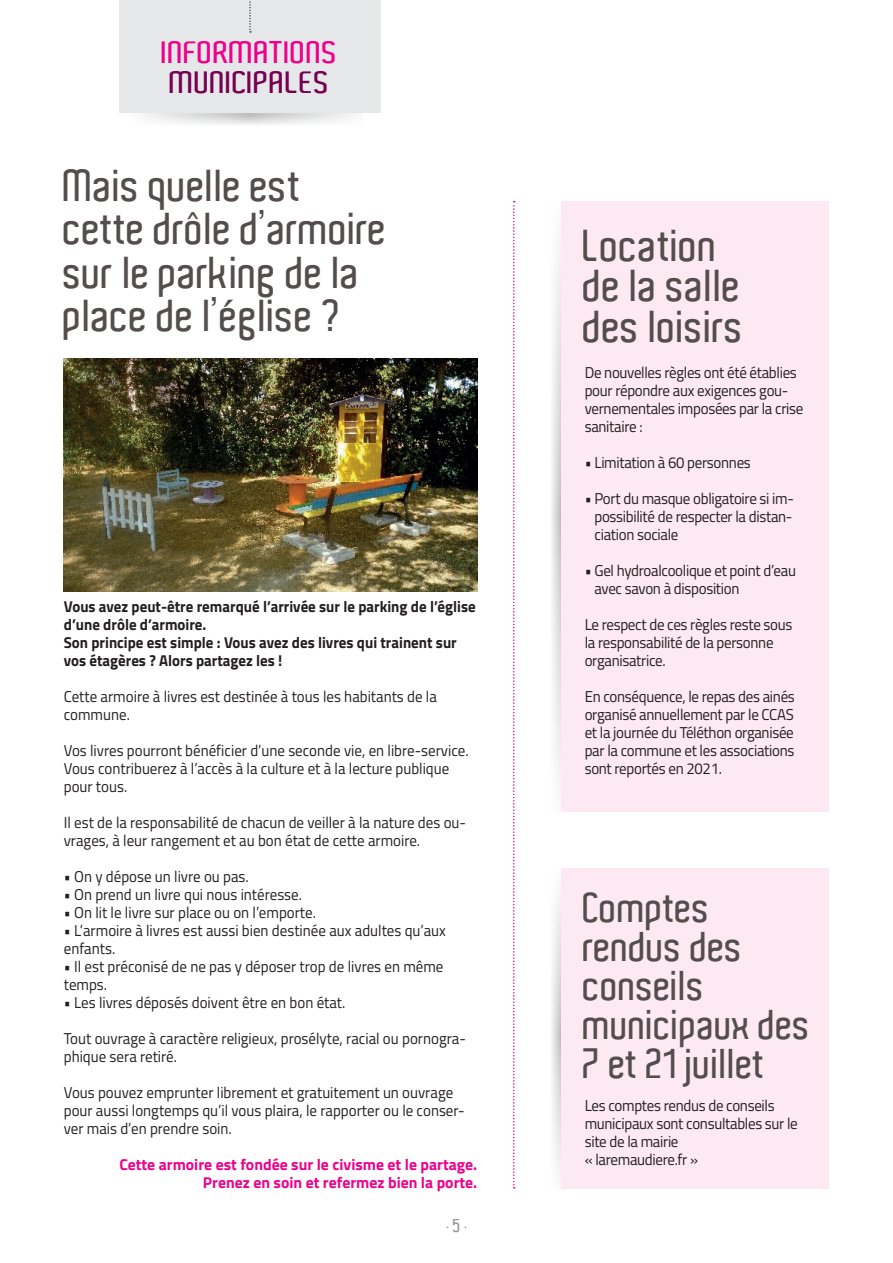
<style>
.page{position:relative;width:893px;height:1263px;background:#fff}
.page>*{position:absolute;margin:0;border:0;box-sizing:border-box;transform-origin:0 0}
.t1{font:600 43.5px/43.5px "Aldo";color:#534e4d}
.t2{font:600 40.5px/39px "Aldo";color:#534e4d}
.t3{font:600 30px "Aldo";color:#ed028c;scale:1.2 1}
.t4{font:600 30px "Aldo";color:#760051;scale:1.2 1}
.t5{font:15.75px/18px "Titillium";color:#231f20;scale:.95 1}
.t6{font:15.75px/18px "Titillium";letter-spacing:-.02em;color:#231f20;scale:.95 1}
.t7{font:700 15.75px/18px "Titillium";color:#231f20;scale:.95 1}
.t8{font:700 15.75px/18px "Titillium";color:#ed028c;text-align:right}
.t9{font:600 10.5px "Aldo";color:#939598}
.s1{font-size:18px}
</style>
<div class="page">
<svg style="left:513px;top:201px;width:2px;height:987px"></svg>
<svg style="left:551px;top:245px;width:10px;height:542px"></svg>
<svg style="left:551px;top:893px;width:11px;height:296px"></svg>
<div style="left:561px;top:201px;width:268px;height:611px;background:#fce9f1"></div>
<div style="left:561px;top:868px;width:268px;height:320px;background:#fce9f1"></div>
<svg style="left:144px;top:113px;width:209px;height:12px"></svg>
<div style="left:119px;top:0;width:262px;height:113px;background:#e6e7e9"></div>
<svg style="left:249px;top:1px;width:2px;height:32px"></svg>
<img style="left:64px;top:358px;width:413px;height:233px">
<h3 class="t3" style="left:162px;top:35px;width:148px">INFORMATIONS</h3>
<h3 class="t4" style="left:170px;top:65px;width:135px">MUNICIPALES</h3>
<h1 class="t1" style="left:64px;top:164px;width:325px">Mais quelle est cette drôle d’armoire sur le parking de la place de l’église ?</h1>
<p class="t7" style="left:64px;top:597px;width:435px">Vous avez peut-être remarqué l’arrivée sur le parking de l’église d’une drôle d’armoire.<br>Son principe est simple : Vous avez des livres qui trainent sur vos étagères ? Alors partagez les !</p>
<p class="t5" style="left:64px;top:687px;width:394px">Cette armoire à livres est destinée à tous les habitants de la commune.</p>
<p class="t5" style="left:64px;top:741px;width:428px">Vos livres pourront bénéficier d’une seconde vie, en libre-service.<br>Vous contribuerez à l’accès à la culture et à la lecture publique pour tous.</p>
<p class="t5" style="left:64px;top:813px;width:425px">Il est de la responsabilité de chacun de veiller à la nature des ou&shy;vrages, à leur rangement et au bon état de cette armoire.</p>
<p class="t5" style="left:64px;top:867px;width:196px">• On y dépose un livre ou pas.</p>
<p class="t5" style="left:64px;top:885px;width:252px">• On prend un livre qui nous intéresse.</p>
<p class="t5" style="left:64px;top:903px;width:267px">• On lit le livre sur place ou on l’emporte.</p>
<p class="t5" style="left:64px;top:921px;width:404px">• L’armoire à livres est aussi bien destinée aux adultes qu’aux enfants.</p>
<p class="t5" style="left:64px;top:957px;width:401px">• Il est préconisé de ne pas y déposer trop de livres en même temps.</p>
<p class="t5" style="left:64px;top:993px;width:298px">• Les livres déposés doivent être en bon état.</p>
<p class="t5" style="left:64px;top:1029px;width:425px">Tout ouvrage à caractère religieux, prosélyte, racial ou pornogra&shy;phique sera retiré.</p>
<p class="t5" style="left:64px;top:1083px;width:423px">Vous pouvez emprunter librement et gratuitement un ouvrage pour aussi longtemps qu’il vous plaira, le rapporter ou le conser&shy;ver mais d’en prendre soin.</p>
<p class="t8" style="left:119px;top:1155px;width:359px">Cette armoire est fondée sur le civisme et le partage.<br>Prenez en soin et refermez bien la porte.</p>
<p class="t9" style="left:447px;top:1220px;width:22px">• <span class="s1">5</span> •</p>
<h1 class="t1" style="left:584px;top:225px;width:162px;line-height:40.5px">Location de la salle des loisirs</h1>
<p class="t6" style="left:585px;top:363px;width:232px">De nouvelles règles ont été établies pour répondre aux exigences gou&shy;vernementales imposées par la crise sanitaire :</p>
<p class="t6" style="left:585px;top:453px;width:176px">• Limitation à 60 personnes</p>
<p class="t5" style="left:594px;top:489px;width:211px;text-align:justify;text-indent:-10px">• Port du masque obligatoire si im&shy;possibilité de respecter la distan&shy;ciation sociale</p>
<p class="t6" style="left:594px;top:561px;width:214px;text-indent:-10px">• Gel hydroalcoolique et point d’eau avec savon à disposition</p>
<p class="t6" style="left:585px;top:615px;width:220px">Le respect de ces règles reste sous la responsabilité de la personne organisatrice.</p>
<p class="t5" style="left:585px;top:687px;width:223px;text-align:justify">En conséquence, le repas des ainés organisé annuellement par le CCAS et la journée du Téléthon organisée par la commune et les associations sont reportés en 2021.</p>
<h2 class="t2" style="left:584px;top:888px;width:229px">Comptes rendus des conseils municipaux des<br>7 et 21 juillet</h2>
<p class="t6" style="left:585px;top:1096px;width:226px">Les comptes rendus de conseils municipaux sont consultables sur le site de la mairie<br>« laremaudiere.fr »</p>
</div>
